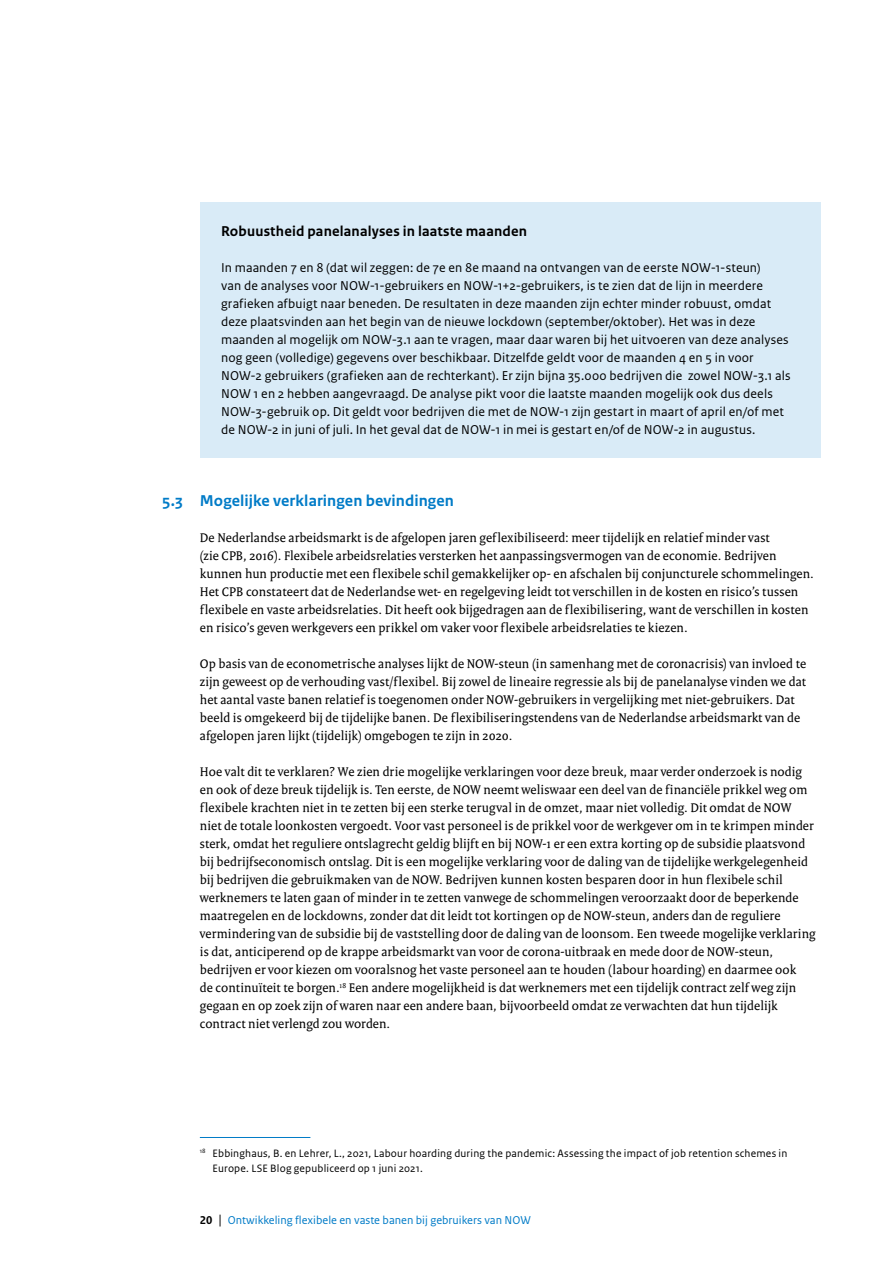
<style>
.page{position:relative;width:893px;height:1263px;background:#fff}
.page>*{position:absolute;margin:0;border:0;box-sizing:border-box;transform-origin:0 0}
.H3_Paragraafkop{font:700 16.5px "Rijksoverheid Sans Text";letter-spacing:.005em;color:#007bc7}
.Kader_kopje{font:700 15px "Rijksoverheid Sans Text";letter-spacing:.01em;color:#000}
.P_Broodtekst{font:13.5px/18px "Rijksoverheid Serif";letter-spacing:.01em;color:#000}
.Kader_broodtekst{font:13.5px/18px "Rijksoverheid Sans Text";letter-spacing:.01em;color:#000}
.t1{font:12px "Rijksoverheid Sans Text";color:#007bc7}
.Voetnoot{font:11.25px/15px "Rijksoverheid Sans Text";letter-spacing:.015em;color:#000}
.s1{font-weight:700;color:#000}
.s2{font-size:14.25px;color:#000}
</style>
<div class="page">
<div style="left:200px;top:202px;width:621px;height:58px;background:#d9ebf7"></div>
<div style="left:200px;top:240px;width:621px;height:218px;background:#d9ebf7"></div>
<hr style="left:200px;top:1137px;width:110px;height:1px;background:#007bc7">
<p class="Kader_kopje" style="left:221px;top:222px;width:307px">Robuustheid panelanalyses in laatste maanden</p>
<p class="Kader_broodtekst" style="left:221px;top:259px;width:571px">In maanden 7 en 8 (dat wil zeggen: de 7e en 8e maand na ontvangen van de eerste NOW-1-steun)<br>van de analyses voor NOW-1-gebruikers en NOW-1+2-gebruikers, is te zien dat de lijn in meerdere grafieken afbuigt naar beneden. De resultaten in deze maanden zijn echter minder robuust, omdat deze plaatsvinden aan het begin van de nieuwe lockdown (september/oktober). Het was in deze maanden al mogelijk om NOW-3.1 aan te vragen, maar daar waren bij het uitvoeren van deze analyses nog geen (volledige) gegevens over beschikbaar. Ditzelfde geldt voor de maanden 4 en 5 in voor NOW-2 gebruikers (grafieken aan de rechterkant). Er zijn bijna 35.000 bedrijven die zowel NOW-3.1 als NOW 1 en 2 hebben aangevraagd. De analyse pikt voor die laatste maanden mogelijk ook dus deels NOW-3-gebruik op. Dit geldt voor bedrijven die met de NOW-1 zijn gestart in maart of april en/of met de NOW-2 in juni of juli. In het geval dat de NOW-1 in mei is gestart en/of de NOW-2 in augustus.</p>
<h3 class="H3_Paragraafkop" style="left:162px;top:491px;width:293px">5.3 Mogelijke verklaringen bevindingen</h3>
<p class="P_Broodtekst" style="left:200px;top:528px;width:616px">De Nederlandse arbeidsmarkt is de afgelopen jaren geflexibiliseerd: meer tijdelijk en relatief minder vast<br>(zie CPB, 2016). Flexibele arbeidsrelaties versterken het aanpassingsvermogen van de economie. Bedrijven kunnen hun productie met een flexibele schil gemakkelijker op- en afschalen bij conjuncturele schommelingen.<br>Het CPB constateert dat de Nederlandse wet- en regelgeving leidt tot verschillen in de kosten en risico’s tussen flexibele en vaste arbeidsrelaties. Dit heeft ook bijgedragen aan de flexibilisering, want de verschillen in kosten en risico’s geven werkgevers een prikkel om vaker voor flexibele arbeidsrelaties te kiezen.</p>
<p class="P_Broodtekst" style="left:200px;top:654px;width:608px">Op basis van de econometrische analyses lijkt de NOW-steun (in samenhang met de coronacrisis) van invloed te zijn geweest op de verhouding vast/flexibel. Bij zowel de lineaire regressie als bij de panelanalyse vinden we dat het aantal vaste banen relatief is toegenomen onder NOW-gebruikers in vergelijking met niet-gebruikers. Dat beeld is omgekeerd bij de tijdelijke banen. De flexibiliseringstendens van de Nederlandse arbeidsmarkt van de afgelopen jaren lijkt (tijdelijk) omgebogen te zijn in 2020.</p>
<p class="P_Broodtekst" style="left:200px;top:762px;width:617px">Hoe valt dit te verklaren? We zien drie mogelijke verklaringen voor deze breuk, maar verder onderzoek is nodig en ook of deze breuk tijdelijk is. Ten eerste, de NOW neemt weliswaar een deel van de financiële prikkel weg om flexibele krachten niet in te zetten bij een sterke terugval in de omzet, maar niet volledig. Dit omdat de NOW niet de totale loonkosten vergoedt. Voor vast personeel is de prikkel voor de werkgever om in te krimpen minder sterk, omdat het reguliere ontslagrecht geldig blijft en bij NOW-1 er een extra korting op de subsidie plaatsvond bij bedrijfseconomisch ontslag. Dit is een mogelijke verklaring voor de daling van de tijdelijke werkgelegenheid bij bedrijven die gebruikmaken van de NOW. Bedrijven kunnen kosten besparen door in hun flexibele schil werknemers te laten gaan of minder in te zetten vanwege de schommelingen veroorzaakt door de beperkende maatregelen en de lockdowns, zonder dat dit leidt tot kortingen op de NOW-steun, anders dan de reguliere vermindering van de subsidie bij de vaststelling door de daling van de loonsom. Een tweede mogelijke verklaring is dat, anticiperend op de krappe arbeidsmarkt van voor de corona-uitbraak en mede door de NOW-steun, bedrijven er voor kiezen om vooralsnog het vaste personeel aan te houden (labour hoarding) en daarmee ook<br>de continuïteit te borgen.<sup>18</sup> Een andere mogelijkheid is dat werknemers met een tijdelijk contract zelf weg zijn gegaan en op zoek zijn of waren naar een andere baan, bijvoorbeeld omdat ze verwachten dat hun tijdelijk contract niet verlengd zou worden.</p>
<p class="Voetnoot" style="left:213px;top:1146px;width:576px;text-indent:-13px"><sup>18</sup> Ebbinghaus, B. en Lehrer, L., 2021, Labour hoarding during the pandemic: Assessing the impact of job retention schemes in<br>Europe. LSE Blog gepubliceerd op 1 juni 2021.</p>
<p class="t1" style="left:200px;top:1213px;width:332px"><span class="s1">20</span> <span class="s2">|</span> Ontwikkeling flexibele en vaste banen bij gebruikers van NOW</p>
</div>
